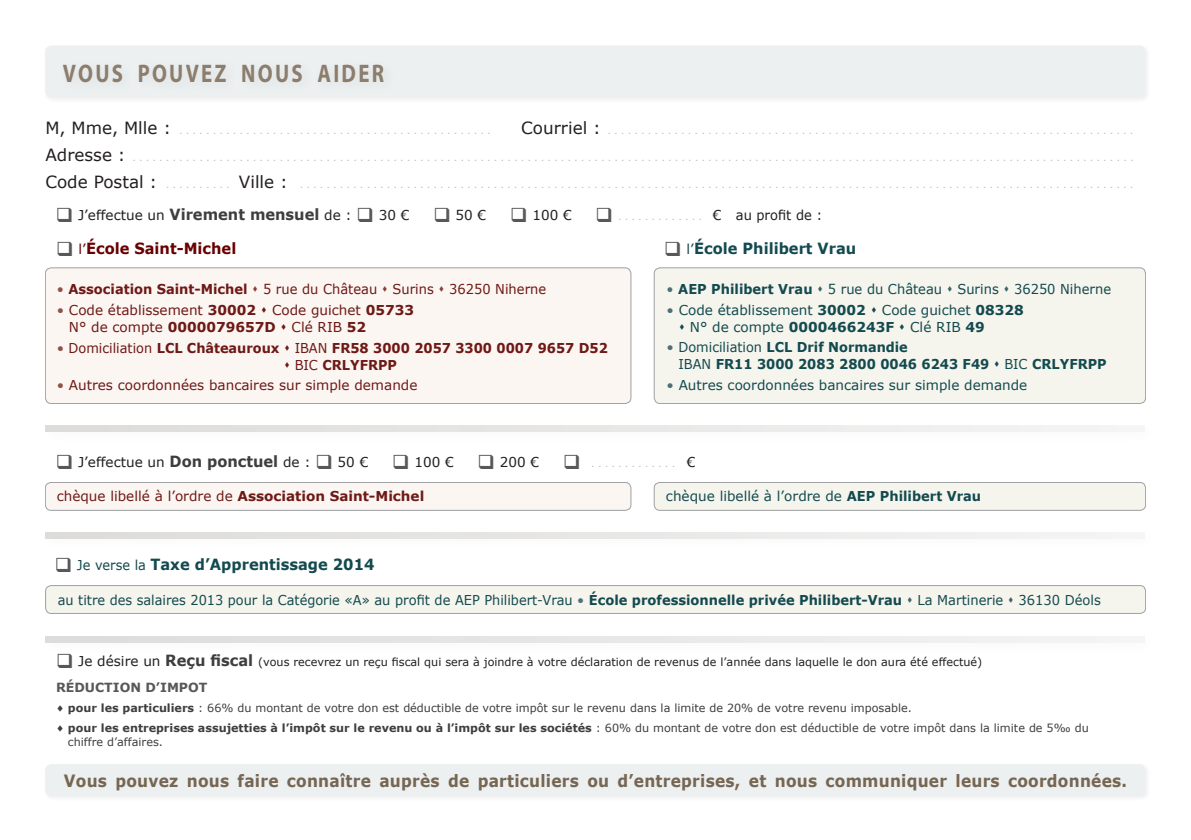
<style>
.page{position:relative;width:1191px;height:840px;background:#fff}
.page>*{position:absolute;margin:0;border:0;box-sizing:border-box;transform-origin:0 0}
.Grand_Titre{font:700 25.4px "Myriad Pro";letter-spacing:.11em;color:#8c7d6d;scale:.82 1}
.BLEU_paragraphe{font:700 17px "Verdana";letter-spacing:.015em;color:#766652;scale:.91 1}
.t1{font:700 15.4px "Verdana";color:#134a4f;scale:.95 1}
.t2{font:700 15.4px "Verdana";color:#680100;scale:.95 1}
.t3{font:13.6px/16.8px "Verdana";color:#6e1915}
.t4{font:13.6px "Verdana";color:#134a4f}
.t5{font:13.6px "Verdana";color:#134a4f;scale:.95 1}
.t6{font:13.6px "Verdana";color:#231f20}
.t7{font:700 13.6px/16.8px "Verdana";color:#134a4f;scale:.95 1}
.t8{font:700 13.6px "Verdana";color:#6e1915;scale:.95 1}
.t9{font:13.6px "Verdana";color:#6e1915;scale:.96 1}
.t10{font:13.6px "Verdana";color:#134a4f;scale:.96 1}
.t11{font:700 12.6px "Verdana";color:#57585a}
.t12{font:11.2px/13.4px "Verdana";color:#3e3e3f}
.t13{font:11.2px "Verdana";color:#231f20}
.t14{font:8.4px "Verdana";color:#bcbdc0;scale:1.2 1}
.s1{font-size:16.8px;color:#231f20}
.s2{color:#57585a}
.s3{font-weight:700;font-size:15.4px;color:#3e3e3f}
.s4{font-size:13.6px;color:#231f20}
.s5{font-weight:400;font-size:13.6px}
.s6{color:#905244}
.s7{font-weight:700}
.s8{color:#844033}
.s9{font-weight:400;color:#905244}
.s10{font-weight:400}
.s11{color:#4e7076}
.s12{color:#3b6368}
.s13{font-weight:400;color:#4e7076}
.s14{font-size:13.6px}
</style>
<div class="page">
<div style="left:45px;top:268px;width:586px;height:135px;background:#fcf5f2;border-radius:6px"></div>
<div style="left:45px;top:267px;width:586px;height:136px;border:1px solid #939598;border-radius:6px"></div>
<div style="left:45px;top:482px;width:586px;height:28px;background:#fcf5f2;border-radius:6px"></div>
<div style="left:45px;top:482px;width:586px;height:28px;border:1px solid #939598;border-radius:6px"></div>
<div style="left:654px;top:268px;width:491px;height:135px;background:#f5f4ec;border-radius:6px"></div>
<div style="left:654px;top:267px;width:491px;height:136px;border:1px solid #939598;border-radius:6px"></div>
<div style="left:654px;top:482px;width:491px;height:28px;background:#f5f4ec;border-radius:6px"></div>
<div style="left:654px;top:482px;width:491px;height:28px;border:1px solid #939598;border-radius:6px"></div>
<div style="left:46px;top:585px;width:1099px;height:28px;background:#f5f4ec;border-radius:6px"></div>
<div style="left:45px;top:585px;width:1100px;height:28px;border:1px solid #939598;border-radius:6px"></div>
<svg style="left:45px;top:425px;width:1079px;height:6px"></svg>
<svg style="left:45px;top:532px;width:1079px;height:6px"></svg>
<svg style="left:45px;top:636px;width:1079px;height:6px"></svg>
<div style="left:43px;top:43px;width:1108px;height:61px;background:#f8f7f8"></div>
<div style="left:45px;top:46px;width:1100px;height:52px;background:#ecf0f1;border-radius:6px"></div>
<div style="left:43px;top:761px;width:1108px;height:41px;background:#f8f7f8"></div>
<div style="left:45px;top:763px;width:1100px;height:32px;background:#ecf0f1;border-radius:6px"></div>
<p class="Grand_Titre" style="left:63px;top:56px;width:393px">VOUS POUVEZ NOUS AIDER</p>
<p class="t14" style="left:45px;top:125px;width:373px"><span class="s1">M, Mme, Mlle :</span> ...............................................</p>
<p class="t14" style="left:521px;top:125px;width:512px"><span class="s1">Courriel :</span> ...............................................................................</p>
<p class="t14" style="left:45px;top:152px;width:908px"><span class="s1">Adresse :</span> ......................................................................................................................................................</p>
<p class="t14" style="left:45px;top:180px;width:908px"><span class="s1">Code Postal :</span> .......... <span class="s1">Ville :</span> .............................................................................................................................</p>
<p class="t6" style="left:56px;top:206px;width:559px"><span class="s2">❑</span> J’effectue un <span class="s3">Virement mensuel</span> de : <span class="s2">❑</span> 30 € <span class="s2">❑</span> 50 € <span class="s2">❑</span> 100 € <span class="s2">❑</span></p>
<p class="t14" style="left:618px;top:211px;width:172px">............. <span class="s4">€ au profit de :</span></p>
<p class="t2" style="left:56px;top:238px;width:191px"><span class="s2">❑</span> <span class="s5">l’</span>École Saint-Michel</p>
<p class="t1" style="left:664px;top:238px;width:203px"><span class="s2">❑</span> <span class="s5">l’</span>École Philibert Vrau</p>
<p class="t9" style="left:57px;top:280px;width:511px"><span class="s6">•</span> <span class="s7">Association Saint-Michel</span> <span class="s8">▲</span> 5 rue du Château <span class="s8">▲</span> Surins <span class="s8">▲</span> 36250 Niherne</p>
<p class="t3" style="left:69px;top:301px;width:347px;text-indent:-12px"><span class="s6">•</span> Code établissement <span class="s7">30002</span> ▲ Code guichet <span class="s7">05733<br></span>N° de compte <span class="s7">0000079657D</span> ▲ Clé RIB <span class="s7">52</span></p>
<p class="t8" style="left:57px;top:339px;width:581px"><span class="s9">•</span> <span class="s10">Domiciliation</span> LCL Châteauroux ▲ <span class="s10">IBAN</span> FR58 3000 2057 3300 0007 9657 D52</p>
<p class="t8" style="left:284px;top:356px;width:120px">▲ <span class="s10">BIC</span> CRLYFRPP</p>
<p class="t3" style="left:57px;top:376px;width:362px"><span class="s6">•</span> Autres coordonnées bancaires sur simple demande</p>
<p class="t10" style="left:666px;top:280px;width:464px"><span class="s11">•</span> <span class="s7">AEP Philibert Vrau</span> <span class="s12">▲</span> 5 rue du Château <span class="s12">▲</span> Surins <span class="s12">▲</span> 36250 Niherne</p>
<p class="t4" style="left:666px;top:301px;width:359px"><span class="s11">•</span> Code établissement <span class="s7">30002</span> ▲ Code guichet <span class="s7">08328</span></p>
<p class="t4" style="left:678px;top:318px;width:307px">▲ N° de compte <span class="s7">0000466243F</span> ▲ Clé RIB <span class="s7">49</span></p>
<p class="t7" style="left:678px;top:338px;width:452px;text-indent:-12px"><span class="s13">•</span> <span class="s10">Domiciliation</span> LCL Drif Normandie<br><span class="s10">IBAN</span> FR11 3000 2083 2800 0046 6243 F49 ▲ <span class="s10">BIC</span> CRLYFRPP</p>
<p class="t4" style="left:666px;top:376px;width:362px"><span class="s11">•</span> Autres coordonnées bancaires sur simple demande</p>
<p class="t6" style="left:56px;top:452px;width:526px"><span class="s2">❑</span> J’effectue un <span class="s3">Don ponctuel</span> de : <span class="s2">❑</span> 50 € <span class="s2">❑</span> 100 € <span class="s2">❑</span> 200 € <span class="s2">❑</span></p>
<p class="t14" style="left:591px;top:458px;width:88px">............. <span class="s4">€</span></p>
<p class="t3" style="left:57px;top:486px;width:369px">chèque libellé à l’ordre de <span class="s7">Association Saint-Michel</span></p>
<p class="t4" style="left:666px;top:486px;width:317px">chèque libellé à l’ordre de <span class="s7">AEP Philibert Vrau</span></p>
<p class="t1" style="left:55px;top:554px;width:338px"><span class="s2">❑</span> <span class="s5">Je verse la</span> Taxe d’Apprentissage 2014</p>
<p class="t5" style="left:58px;top:591px;width:1099px">au titre des salaires 2013 pour la Catégorie «A» au profit de AEP Philibert-Vrau <span class="s11">•</span> <span class="s7">École professionnelle privée Philibert-Vrau</span> <span class="s12">▲</span> La Martinerie <span class="s12">▲</span> 36130 Déols</p>
<p class="t13" style="left:56px;top:654px;width:927px"><span class="s2">❑</span> <span class="s14">Je désire un</span> <span class="s3">Reçu fiscal</span> (vous recevrez un reçu fiscal qui sera à joindre à votre déclaration de revenus de l’année dans laquelle le don aura été effectué)</p>
<p class="t11" style="left:56px;top:679px;width:153px">RÉDUCTION D’IMPOT</p>
<p class="t12" style="left:56px;top:700px;width:857px">▲ <span class="s7">pour les particuliers</span> : 66% du montant de votre don est déductible de votre impôt sur le revenu dans la limite de 20% de votre revenu imposable.</p>
<p class="t12" style="left:68px;top:720px;width:1022px;text-indent:-12px">▲ <span class="s7">pour les entreprises assujetties à l’impôt sur le revenu ou à l’impôt sur les sociétés</span> : 60% du montant de votre don est déductible de votre impôt dans la limite de 5‰ du chiffre d’affaires.</p>
<p class="BLEU_paragraphe" style="left:64px;top:769px;width:1169px">Vous pouvez nous faire connaître auprès de particuliers ou d’entreprises, et nous communiquer leurs coordonnées.</p>
</div>
